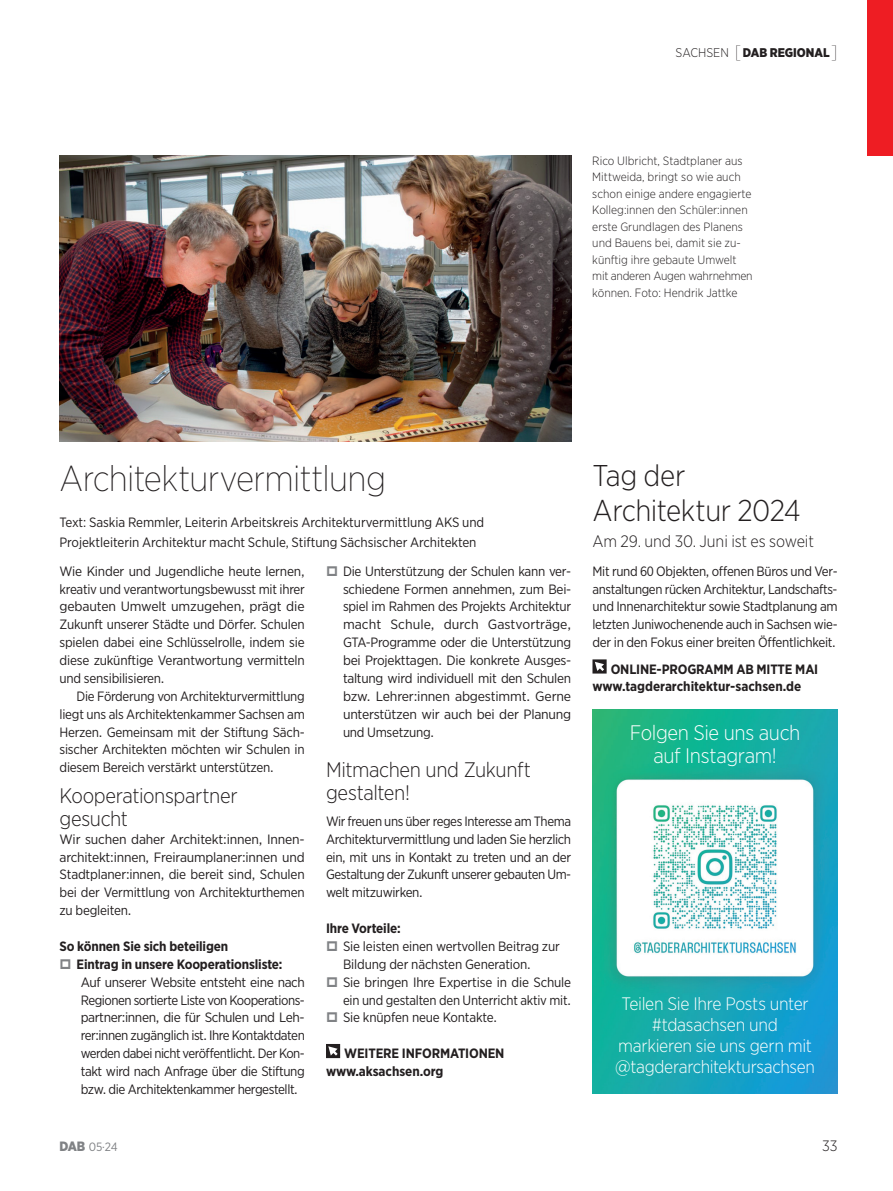
<style>
.page{position:relative;width:893px;height:1191px;background:#fff}
.page>*{position:absolute;margin:0;border:0;box-sizing:border-box;transform-origin:0 0}
.t1{font:200 36px "Gotham Narrow";letter-spacing:-.015em;color:#231f20}
.t2{font:300 30px/34.5px "Gotham Narrow";letter-spacing:-.015em;color:#231f20}
.t3{font:300 21px/22.5px "Gotham Narrow";letter-spacing:-.015em;color:#231f20}
.t4{font:300 21px/22.5px "Gotham Narrow";letter-spacing:-.02em;color:#fff;text-align:center}
.t5{font:300 18px/21px "Gotham Narrow";letter-spacing:-.02em;color:#fff;text-align:center}
.t6{font:300 16.5px "Gotham Narrow";letter-spacing:-.005em;color:#231f20}
.t7{font:300 15px "Gotham Narrow";color:#231f20}
.t8{font:13.5px/17.9px "Gotham Narrow";letter-spacing:-.015em;color:#231f20;text-align:justify}
.t9{font:700 13.5px/17.9px "Gotham Narrow";letter-spacing:-.01em;color:#231f20}
.t10{font:13.5px/17.9px "Gotham Narrow";letter-spacing:-.015em;color:#231f20;text-align:justify;scale:1.04 1}
.t11{font:900 12.6px "Gotham Narrow";color:#231f20}
.t12{font:300 12px/16.5px "Gotham Narrow";color:#231f20}
.t13{font:12px "Gotham Narrow";color:#808285}
.s1{font-weight:300}
.s2{font-weight:100;font-size:18px}
.s3{font-weight:900;font-size:13.5px}
</style>
<div class="page">
<img style="left:60px;top:155px;width:511px;height:286px">
<svg style="left:592px;top:659px;width:15px;height:14px"></svg>
<img style="left:592px;top:709px;width:246px;height:384px">
<svg style="left:326px;top:1044px;width:14px;height:14px"></svg>
<div style="left:867px;top:0;width:26px;height:155px;background:#ee1d23"></div>
<p class="t11" style="left:676px;top:44px;width:164px"><span class="s1">Sachse n</span> <span class="s2">[</span>DAB REGIONAL<span class="s2">]</span></p>
<p class="t12" style="left:592px;top:152px;width:162px">Rico Ulbricht, Stadtplaner aus<br>Mittweida, bringt so wie auch schon einige andere engagierte<br>Kolleg:innen den Schüler:innen erste Grundlagen des Planens und Bauens bei, damit sie zu&shy;künftig ihre gebaute Umwelt mit anderen Augen wahrnehmen können. Foto: Hendrik Jattke</p>
<h1 class="t1" style="left:60px;top:456px;width:328px">Architekturvermittlung</h1>
<p class="t8" style="left:60px;top:513px;width:426px;line-height:19.5px">Text: Saskia Remmler, Leiterin Arbeitskreis Architekturvermittlung AKS und<br>Projektleiterin Architektur macht Schule, Stiftung Sächsischer Architekten</p>
<p class="t8" style="left:60px;top:562px;width:247px">Wie Kinder und Jugendliche heute lernen, kreativ und verantwortungsbewusst mit ihrer gebauten Umwelt umzugehen, prägt die Zukunft unserer Städte und Dörfer. Schulen spielen dabei eine Schlüsselrolle, indem sie diese zukünftige Verantwortung vermitteln und sensibilisieren.</p>
<p class="t8" style="left:60px;top:687px;width:247px;text-indent:17px">Die Förderung von Architekturvermittlung liegt uns als Architektenkammer Sachsen am Herzen. Gemeinsam mit der Stiftung Säch&shy;sischer Architekten möchten wir Schulen in diesem Bereich verstärkt unterstützen.</p>
<h3 class="t3" style="left:60px;top:784px;width:180px">Kooperationspartner gesucht</h3>
<p class="t10" style="left:60px;top:829px;width:237px">Wir suchen daher Architekt:innen, Innen&shy;architekt:innen, Freiraumplaner:innen und Stadtplaner:innen, die bereit sind, Schulen bei der Vermittlung von Architekturthemen zu begleiten.</p>
<p class="t9" style="left:77px;top:937px;width:207px;text-indent:-17px">So können Sie sich beteiligen<br>Eintrag in unsere Kooperationsliste:</p>
<p class="t8" style="left:81px;top:972px;width:226px">Auf unserer Website entsteht eine nach Regionen sortierte Liste von Kooperations&shy;partner:innen, die für Schulen und Leh&shy;rer:innen zugänglich ist. Ihre Kontaktdaten werden dabei nicht veröffentlicht. Der Kon&shy;takt wird nach Anfrage über die Stiftung bzw. die Architektenkammer hergestellt.</p>
<p class="t8" style="left:343px;top:562px;width:230px">Die Unterstützung der Schulen kann ver&shy;schiedene Formen annehmen, zum Bei&shy;spiel im Rahmen des Projekts Architektur macht Schule, durch Gastvorträge, GTA-Programme oder die Unterstützung bei Projekttagen. Die konkrete Ausges&shy;taltung wird individuell mit den Schulen bzw. Lehrer:innen abgestimmt. Gerne unterstützen wir auch bei der Planung und Umsetzung.</p>
<h3 class="t3" style="left:326px;top:758px;width:206px">Mitmachen und Zukunft gestalten!</h3>
<p class="t8" style="left:326px;top:812px;width:247px">Wir freuen uns über reges Interesse am Thema Architekturvermittlung und laden Sie herzlich ein, mit uns in Kontakt zu treten und an der Gestaltung der Zukunft unserer gebauten Um&shy;welt mitzuwirken.</p>
<p class="t9" style="left:326px;top:919px;width:76px">Ihre Vorteile:</p>
<p class="t8" style="left:343px;top:937px;width:230px;text-align:left">Sie leisten einen wertvollen Beitrag zur Bildung der nächsten Generation.<br>Sie bringen Ihre Expertise in die Schule ein und gestalten den Unterricht aktiv mit.<br>Sie knüpfen neue Kontakte.</p>
<p class="t9" style="left:326px;top:1044px;width:180px;text-indent:18px">WEITERE INFORMATIONEN www.aksachsen.org</p>
<h2 class="t2" style="left:592px;top:457px;width:210px">Tag der<br>Architektur 2024</h2>
<p class="t6" style="left:592px;top:531px;width:223px">Am 29. und 30. Juni ist es soweit</p>
<p class="t8" style="left:592px;top:562px;width:247px">Mit rund 60 Objekten, offenen Büros und Ver&shy;anstaltungen rücken Architektur, Landschafts&shy;und Innenarchitektur sowie Stadtplanung am letzten Juniwochenende auch in Sachsen wie&shy;der in den Fokus einer breiten Öffentlichkeit.</p>
<p class="t9" style="left:592px;top:660px;width:227px;text-indent:18px">ONLINE-PROGRAMM AB MITTE MAI www.tagderarchitektur-sachsen.de</p>
<h3 class="t4" style="left:630px;top:721px;width:172px">Folgen Sie uns auch auf Instagram!</h3>
<h3 class="t5" style="left:615px;top:992px;width:201px">Teilen Sie Ihre Posts unter #tdasachsen und markieren sie uns gern mit @tagderarchitektursachsen</h3>
<p class="t13" style="left:60px;top:1138px;width:60px"><span class="s3">DAB</span> 05·24</p>
<p class="t7" style="left:822px;top:1136px;width:17px">33</p>
</div>
